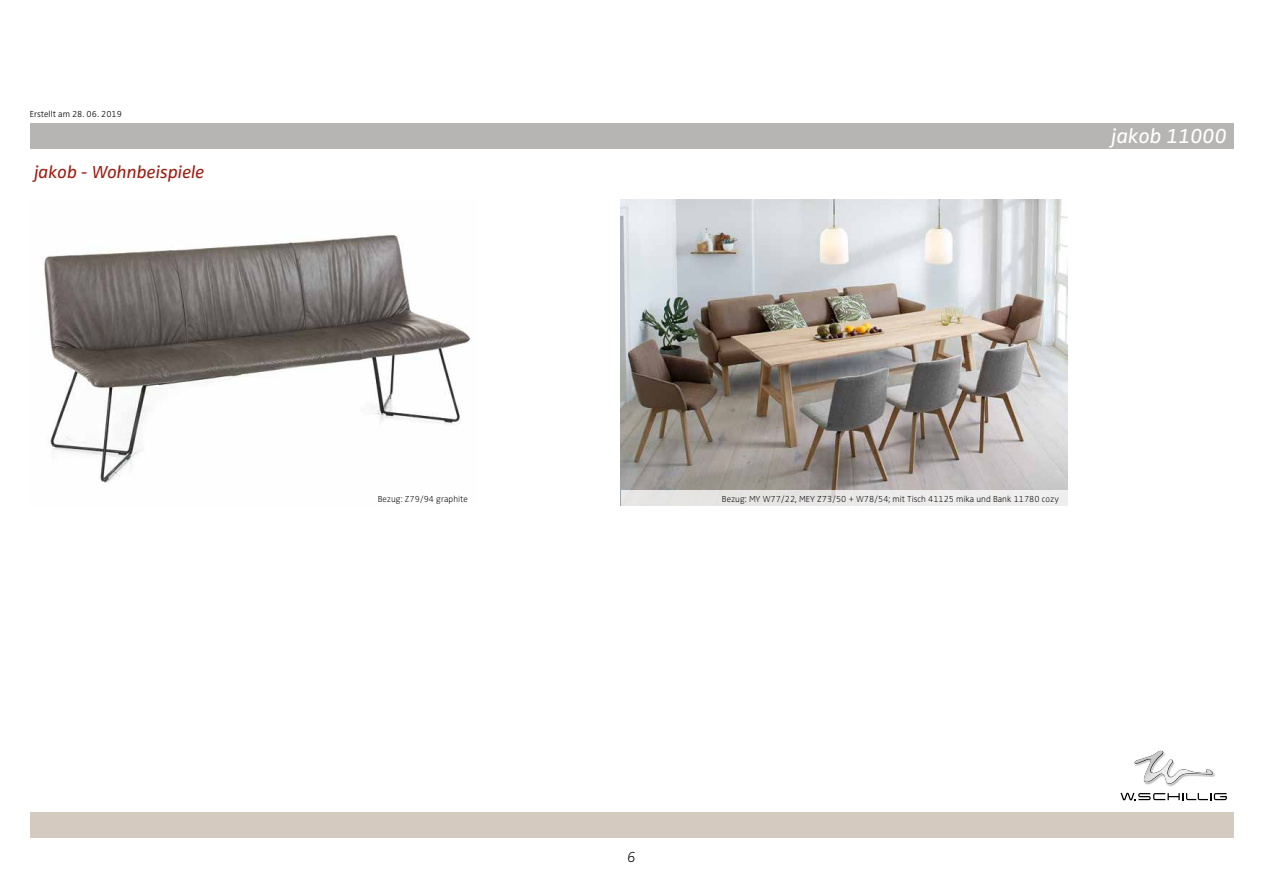
<style>
.page{position:relative;width:1263px;height:893px;background:#fff}
.page>*{position:absolute;margin:0;border:0;box-sizing:border-box;transform-origin:0 0}
.t1{font:italic 21px "Zwo Pro";color:#fff}
.t2{font:italic 18px "Zwo Pro";color:#9e1d12}
.t3{font:italic 300 expanded 15px "Zwo Pro";color:#000}
.t4{font:300 expanded 9px "Zwo Pro";color:#000}
.t5{font:300 9px "Zwo Pro";color:#000}
</style>
<div class="page">
<div style="left:30px;top:123px;width:1203px;height:26px;background:#b6b5b4"></div>
<div style="left:30px;top:812px;width:1203px;height:26px;background:#d5cabf"></div>
<svg style="left:1146px;top:750px;width:69px;height:35px"></svg>
<img style="left:1134px;top:751px;width:79px;height:33px">
<svg style="left:1120px;top:793px;width:107px;height:7px"></svg>
<img style="left:42px;top:235px;width:429px;height:248px">
<img style="left:621px;top:200px;width:446px;height:290px">
<div style="left:621px;top:490px;width:446px;height:16px;background:#eae8e8"></div>
<p class="t5" style="left:30px;top:109px;width:94px">Erstellt am 28. 06. 2019</p>
<h2 class="t2" style="left:34px;top:161px;width:172px">jakob - Wohnbeispiele</h2>
<h1 class="t1" style="left:1111px;top:124px;width:117px">jakob 11000</h1>
<p class="t4" style="left:378px;top:493px;width:92px">Bezug: Z79/94 graphite</p>
<p class="t4" style="left:722px;top:493px;width:338px">Bezug: MY W77/22, MEY Z73/50 + W78/54; mit Tisch 41125 mika und Bank 11780 cozy</p>
<h3 class="t3" style="left:627px;top:848px;width:10px">6</h3>
</div>
